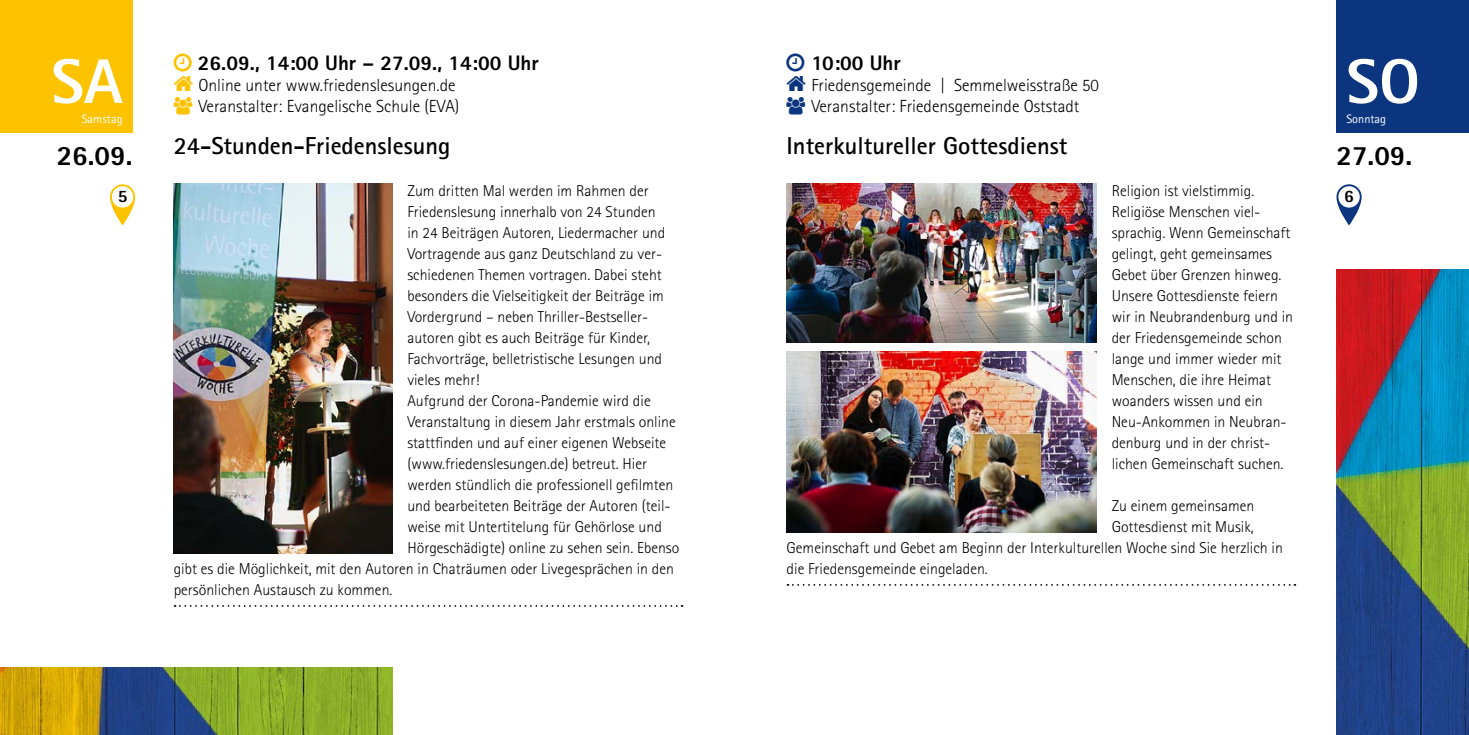
<style>
.page{position:relative;width:1469px;height:735px;background:#fff}
.page>*{position:absolute;margin:0;border:0;box-sizing:border-box;transform-origin:0 0}
.t1{font:800 63px "Rotis Sans Serif";color:#fff}
.t2{font:800 28px "Rotis Sans Serif";color:#000}
.t3{font:700 24.5px "Rotis Sans Serif";color:#000}
.t4{font:800 21px "Rotis Sans Serif";color:#000}
.t5{font:300 17.5px/21px "Rotis Sans Serif";color:#000}
.t6{font:800 17.5px "Rotis Sans Serif";color:#000}
.t7{font:300 15.75px/21px "Rotis Sans Serif";color:#000}
.t8{font:12.25px "Rotis Sans Serif";color:#fff}
</style>
<div class="page">
<div style="left:0;top:0;width:132px;height:132px;background:#fdc300"></div>
<svg style="left:174px;top:605px;width:508px;height:1px"></svg>
<img style="left:174px;top:183px;width:218px;height:369px">
<div style="left:1336px;top:0;width:132px;height:132px;background:#0b367f"></div>
<svg style="left:787px;top:584px;width:508px;height:1px"></svg>
<img style="left:1336px;top:269px;width:132px;height:465px">
<img style="left:0;top:667px;width:392px;height:67px">
<img style="left:786px;top:183px;width:310px;height:159px">
<img style="left:786px;top:351px;width:310px;height:180px">
<svg style="left:110px;top:184px;width:25px;height:41px"></svg>
<div style="left:112px;top:186px;width:21px;height:21px;background:#fff;border-radius:50%"></div>
<svg style="left:1336px;top:184px;width:25px;height:41px"></svg>
<div style="left:1338px;top:186px;width:21px;height:21px;background:#fff;border-radius:50%"></div>
<h3 class="t4" style="left:198px;top:49px;width:342px">26.09., 14:00 Uhr – 27.09., 14:00 Uhr</h3>
<p class="t5" style="left:198px;top:74px;width:262px">Online unter www.friedenslesungen.de<br>Veranstalter: Evangelische Schule (EVA)</p>
<h3 class="t3" style="left:174px;top:130px;width:278px">24-Stunden-Friedenslesung</h3>
<p class="t7" style="left:407px;top:180px;width:243px">Zum dritten Mal werden im Rahmen der</p>
<p class="t7" style="left:407px;top:201px;width:250px">Friedenslesung innerhalb von 24 Stunden</p>
<p class="t7" style="left:407px;top:222px;width:259px">in 24 Beiträgen Autoren, Liedermacher und</p>
<p class="t7" style="left:407px;top:243px;width:256px">Vortragende aus ganz Deutschland zu ver-</p>
<p class="t7" style="left:407px;top:264px;width:256px">schiedenen Themen vortragen. Dabei steht</p>
<p class="t7" style="left:407px;top:285px;width:258px">besonders die Vielseitigkeit der Beiträge im</p>
<p class="t7" style="left:407px;top:306px;width:242px">Vordergrund – neben Thriller-Bestseller-</p>
<p class="t7" style="left:407px;top:327px;width:244px">autoren gibt es auch Beiträge für Kinder,</p>
<p class="t7" style="left:407px;top:348px;width:256px">Fachvorträge, belletristische Lesungen und</p>
<p class="t7" style="left:407px;top:369px;width:74px">vieles mehr!</p>
<p class="t7" style="left:407px;top:390px;width:245px">Aufgrund der Corona-Pandemie wird die</p>
<p class="t7" style="left:407px;top:411px;width:270px">Veranstaltung in diesem Jahr erstmals online</p>
<p class="t7" style="left:407px;top:432px;width:260px">stattfinden und auf einer eigenen Webseite</p>
<p class="t7" style="left:407px;top:453px;width:241px">(www.friedenslesungen.de) betreut. Hier</p>
<p class="t7" style="left:407px;top:474px;width:267px">werden stündlich die professionell gefilmten</p>
<p class="t7" style="left:407px;top:495px;width:265px">und bearbeiteten Beiträge der Autoren (teil-</p>
<p class="t7" style="left:407px;top:516px;width:256px">weise mit Untertitelung für Gehörlose und</p>
<p class="t7" style="left:407px;top:537px;width:273px">Hörgeschädigte) online zu sehen sein. Ebenso</p>
<p class="t7" style="left:174px;top:558px;width:502px">gibt es die Möglichkeit, mit den Autoren in Chaträumen oder Livegesprächen in den</p>
<p class="t7" style="left:174px;top:579px;width:220px">persönlichen Austausch zu kommen.</p>
<h3 class="t4" style="left:811px;top:49px;width:91px">10:00 Uhr</h3>
<p class="t5" style="left:811px;top:74px;width:289px">Friedensgemeinde | Semmelweisstraße 50<br>Veranstalter: Friedensgemeinde Oststadt</p>
<h3 class="t3" style="left:786px;top:130px;width:282px">Interkultureller Gottesdienst</h3>
<h1 class="t1" style="left:51px;top:41px;width:73px">SA</h1>
<p class="t8" style="left:82px;top:111px;width:42px">Samstag</p>
<h2 class="t2" style="left:57px;top:137px;width:77px">26.09.</h2>
<h1 class="t1" style="left:1346px;top:41px;width:75px">SO</h1>
<p class="t8" style="left:1346px;top:111px;width:41px">Sonntag</p>
<h2 class="t2" style="left:1336px;top:137px;width:77px">27.09.</h2>
<p class="t7" style="left:1111px;top:180px;width:183px">Religion ist vielstimmig.<br>Religiöse Menschen viel&shy;sprachig. Wenn Gemeinschaft gelingt, geht gemeinsames<br>Gebet über Grenzen hinweg.<br>Unsere Gottesdienste feiern wir in Neubrandenburg und in der Friedensgemeinde schon lange und immer wieder mit<br>Menschen, die ihre Heimat woanders wissen und ein<br>Neu-Ankommen in Neubran&shy;denburg und in der christ&shy;lichen Gemeinschaft suchen.</p>
<p class="t7" style="left:1111px;top:495px;width:144px">Zu einem gemeinsamen</p>
<p class="t7" style="left:1111px;top:516px;width:144px">Gottesdienst mit Musik,</p>
<p class="t7" style="left:786px;top:537px;width:498px">Gemeinschaft und Gebet am Beginn der Interkulturellen Woche sind Sie herzlich in</p>
<p class="t7" style="left:786px;top:558px;width:203px">die Friedensgemeinde eingeladen.</p>
<p class="t6" style="left:118px;top:185px;width:11px">5</p>
<p class="t6" style="left:1344px;top:185px;width:11px">6</p>
</div>
